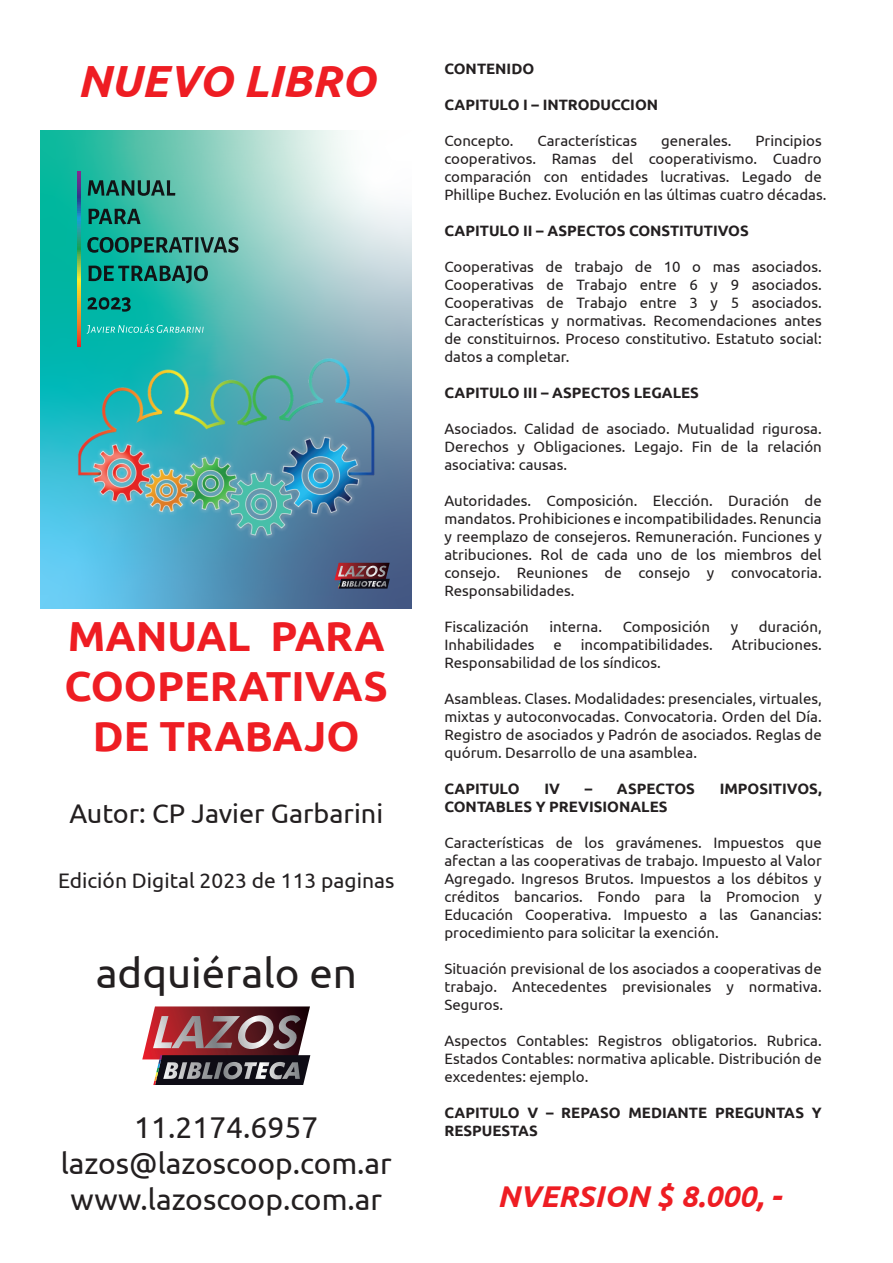
<style>
.page{position:relative;width:893px;height:1263px;background:#fff}
.page>*{position:absolute;margin:0;border:0;box-sizing:border-box;transform-origin:0 0}
.t1{font:italic 700 45px "Ubuntu";color:#ee1d23}
.t2{font:700 42px/50.4px "Ubuntu";color:#ee1d23;text-align:center}
.t3{font:42px "Ubuntu";color:#231f20}
.t4{font:30px/36px "Ubuntu";color:#231f20;text-align:center}
.t5{font:italic 700 30px "Ubuntu";color:#ee1d23}
.t6{font:27px "Ubuntu";color:#231f20}
.t7{font:21px "Ubuntu";color:#231f20}
.t8{font:15px/18px "Ubuntu";color:#231f20;text-align:justify}
.t9{font:700 15px/18px "Ubuntu";color:#231f20}
</style>
<div class="page">
<svg style="left:41px;top:131px;width:371px;height:478px;background:#77c2c2"></svg>
<img style="left:44px;top:327px;width:356px;height:237px">
<svg style="left:88px;top:180px;width:87px;height:16px"></svg>
<svg style="left:89px;top:209px;width:52px;height:15px"></svg>
<svg style="left:87px;top:237px;width:152px;height:16px;background:#2a7268"></svg>
<svg style="left:89px;top:265px;width:119px;height:18px;background:#19766c"></svg>
<svg style="left:88px;top:297px;width:43px;height:15px"></svg>
<svg style="left:77px;top:172px;width:3px;height:174px"></svg>
<svg style="left:334px;top:563px;width:56px;height:26px"></svg>
<svg style="left:87px;top:324px;width:117px;height:10px"></svg>
<svg style="left:142px;top:1006px;width:168px;height:79px;background:#795358"></svg>
<h1 class="t1" style="left:77px;top:54px;width:299px">NUEVO LIBRO</h1>
<h2 class="t2" style="left:65px;top:610px;width:325px">MANUAL PARA<br>COOPERATIVAS<br>DE TRABAJO</h2>
<h3 class="t6" style="left:69px;top:797px;width:315px">Autor: CP Javier Garbarini</h3>
<h3 class="t7" style="left:58px;top:868px;width:338px">Edición Digital 2023 de 113 paginas</h3>
<h2 class="t3" style="left:96px;top:947px;width:263px">adquiéralo en</h2>
<h3 class="t4" style="left:61px;top:1109px;width:333px">11.2174.6957 lazos@lazoscoop.com.ar www.lazoscoop.com.ar</h3>
<p class="t9" style="left:444px;top:59px;width:91px">CONTENIDO</p>
<p class="t9" style="left:444px;top:95px;width:215px">CAPITULO I – INTRODUCCION</p>
<p class="t8" style="left:444px;top:131px;width:71px">Concepto.</p>
<p class="t8" style="left:537px;top:131px;width:101px">Características</p>
<p class="t8" style="left:661px;top:131px;width:72px">generales.</p>
<p class="t8" style="left:444px;top:131px;width:383px;text-align:left;text-indent:311px">Principios cooperativos. Ramas del cooperativismo. Cuadro comparación con entidades lucrativas. Legado de Phillipe Buchez. Evolución en las últimas cuatro décadas.</p>
<p class="t9" style="left:444px;top:221px;width:306px">CAPITULO II – ASPECTOS CONSTITUTIVOS</p>
<p class="t8" style="left:444px;top:257px;width:379px">Cooperativas de trabajo de 10 o mas asociados.<br>Cooperativas de Trabajo entre 6 y 9 asociados.<br>Cooperativas de Trabajo entre 3 y 5 asociados.<br>Características y normativas. Recomendaciones antes de constituirnos. Proceso constitutivo. Estatuto social: datos a completar.</p>
<p class="t9" style="left:444px;top:383px;width:256px">CAPITULO III – ASPECTOS LEGALES</p>
<p class="t8" style="left:444px;top:419px;width:379px">Asociados. Calidad de asociado. Mutualidad rigurosa.<br>Derechos y Obligaciones. Legajo. Fin de la relación asociativa: causas.</p>
<p class="t8" style="left:444px;top:491px;width:379px">Autoridades. Composición. Elección. Duración de mandatos. Prohibiciones e incompatibilidades. Renuncia y reemplazo de consejeros. Remuneración. Funciones y atribuciones. Rol de cada uno de los miembros del consejo. Reuniones de consejo y convocatoria.<br>Responsabilidades.</p>
<p class="t8" style="left:444px;top:617px;width:86px">Fiscalización</p>
<p class="t8" style="left:549px;top:617px;width:54px">interna.</p>
<p class="t8" style="left:623px;top:617px;width:89px">Composición</p>
<p class="t8" style="left:731px;top:617px;width:9px">y</p>
<p class="t8" style="left:759px;top:617px;width:64px">duración,</p>
<p class="t8" style="left:444px;top:635px;width:92px">Inhabilidades</p>
<p class="t8" style="left:553px;top:635px;width:10px">e</p>
<p class="t8" style="left:581px;top:635px;width:134px">incompatibilidades.</p>
<p class="t8" style="left:732px;top:635px;width:91px">Atribuciones.</p>
<p class="t8" style="left:444px;top:653px;width:218px">Responsabilidad de los síndicos.</p>
<p class="t8" style="left:444px;top:689px;width:379px">Asambleas. Clases. Modalidades: presenciales, virtuales, mixtas y autoconvocadas. Convocatoria. Orden del Día.<br>Registro de asociados y Padrón de asociados. Reglas de quórum. Desarrollo de una asamblea.</p>
<p class="t9" style="left:444px;top:779px;width:77px">CAPITULO</p>
<p class="t9" style="left:544px;top:779px;width:17px">IV</p>
<p class="t9" style="left:585px;top:779px;width:112px">– ASPECTOS</p>
<p class="t9" style="left:720px;top:779px;width:103px">IMPOSITIVOS,</p>
<p class="t9" style="left:444px;top:797px;width:225px">CONTABLES Y PREVISIONALES</p>
<p class="t8" style="left:444px;top:833px;width:379px">Características de los gravámenes. Impuestos que afectan a las cooperativas de trabajo. Impuesto al Valor Agregado. Ingresos Brutos. Impuestos a los débitos y créditos bancarios. Fondo para la Promocion y Educación Cooperativa. Impuesto a las Ganancias: procedimiento para solicitar la exención.</p>
<p class="t8" style="left:444px;top:959px;width:379px">Situación previsional de los asociados a cooperativas de trabajo. Antecedentes previsionales y normativa.<br>Seguros.</p>
<p class="t8" style="left:444px;top:1031px;width:379px">Aspectos Contables: Registros obligatorios. Rubrica.<br>Estados Contables: normativa aplicable. Distribución de excedentes: ejemplo.</p>
<p class="t9" style="left:444px;top:1103px;width:379px">CAPITULO V – REPASO MEDIANTE PREGUNTAS Y<br>RESPUESTAS</p>
<h3 class="t5" style="left:497px;top:1178px;width:285px">NVERSION $ 8.000, -</h3>
</div>
